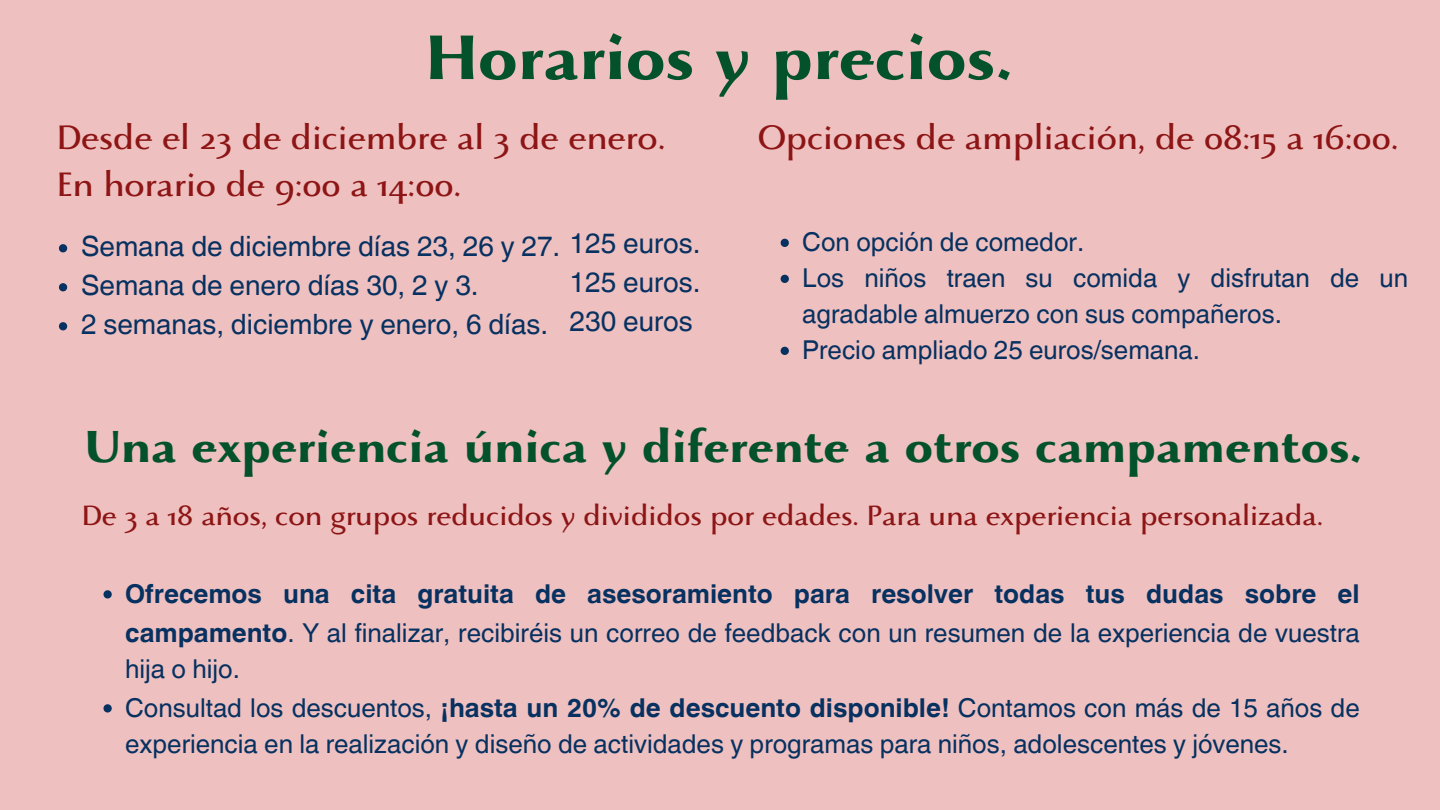
<style>
.page{position:relative;width:1440px;height:810px;background:#efc0c0}
.page>*{position:absolute;margin:0;border:0;box-sizing:border-box;transform-origin:0 0}
.t1{font:700 63px "Beatrix Antiqua";color:#03522c}
.t2{font:700 45px "Beatrix Antiqua";color:#03522c}
.t3{font:34px/47.2px "Beatrix Antiqua";color:#8d1515}
.t4{font:28px "Helvetica World";color:#063160}
.t5{font:28px "Beatrix Antiqua";color:#8d1515}
.t6{font:26px/36px "Helvetica World";color:#063160}
.t7{font:700 26px/39px "Helvetica World";color:#063160}
.s1{font-weight:400}
.s2{font-weight:700}
</style>
<div class="page">
<svg style="left:59px;top:244px;width:8px;height:8px"></svg>
<svg style="left:59px;top:283px;width:8px;height:8px"></svg>
<svg style="left:59px;top:322px;width:8px;height:8px"></svg>
<svg style="left:104px;top:590px;width:8px;height:9px"></svg>
<svg style="left:104px;top:704px;width:8px;height:9px"></svg>
<svg style="left:781px;top:239px;width:8px;height:8px"></svg>
<svg style="left:781px;top:275px;width:8px;height:8px"></svg>
<svg style="left:781px;top:347px;width:8px;height:8px"></svg>
<h1 class="t1" style="left:425px;top:18px;width:588px">Horarios y precios.</h1>
<h3 class="t3" style="left:57px;top:113px;width:610px">Desde el 23 de diciembre al 3 de enero.<br>En horario de 9:00 a 14:00.</h3>
<h3 class="t4" style="left:81px;top:230px;width:481px">Semana de diciembre días 23, 26 y 27.</h3>
<p class="t4" style="left:81px;top:269px;width:399px">Semana de enero días 30, 2 y 3.</p>
<p class="t4" style="left:81px;top:308px;width:469px">2 semanas, diciembre y enero, 6 días.</p>
<p class="t3" style="left:758px;top:113px;width:642px">Opciones de ampliación, de 08:15 a 16:00.</p>
<p class="t6" style="left:802px;top:224px;width:283px">Con opción de comedor.</p>
<p class="t6" style="left:802px;top:260px;width:607px">Los niños traen su comida y disfrutan de un agradable almuerzo con sus compañeros.</p>
<p class="t6" style="left:802px;top:332px;width:399px">Precio ampliado 25 euros/semana.</p>
<p class="t4" style="left:570px;top:226px;width:132px">125 euros.</p>
<p class="t4" style="left:570px;top:265px;width:132px">125 euros.</p>
<p class="t4" style="left:570px;top:304px;width:125px">230 euros</p>
<h2 class="t2" style="left:85px;top:418px;width:1278px">Una experiencia única y diferente a otros campamentos.</h2>
<p class="t5" style="left:82px;top:498px;width:1243px">De 3 a 18 años, con grupos reducidos y divididos por edades. Para una experiencia personalizada.</p>
<p class="t7" style="left:125px;top:572px;width:1236px">Ofrecemos una cita gratuita de asesoramiento para resolver todas tus dudas sobre el campamento<span class="s1">. Y al finalizar, recibiréis un correo de feedback con un resumen de la experiencia de vuestra</span></p>
<p class="t6" style="left:125px;top:651px;width:116px">hija o hijo.</p>
<p class="t6" style="left:125px;top:690px;width:1236px">Consultad los descuentos, <span class="s2">¡hasta un 20% de descuento disponible!</span> Contamos con más de 15 años de experiencia en la realización y diseño de actividades y programas para niños, adolescentes y jóvenes.</p>
</div>
